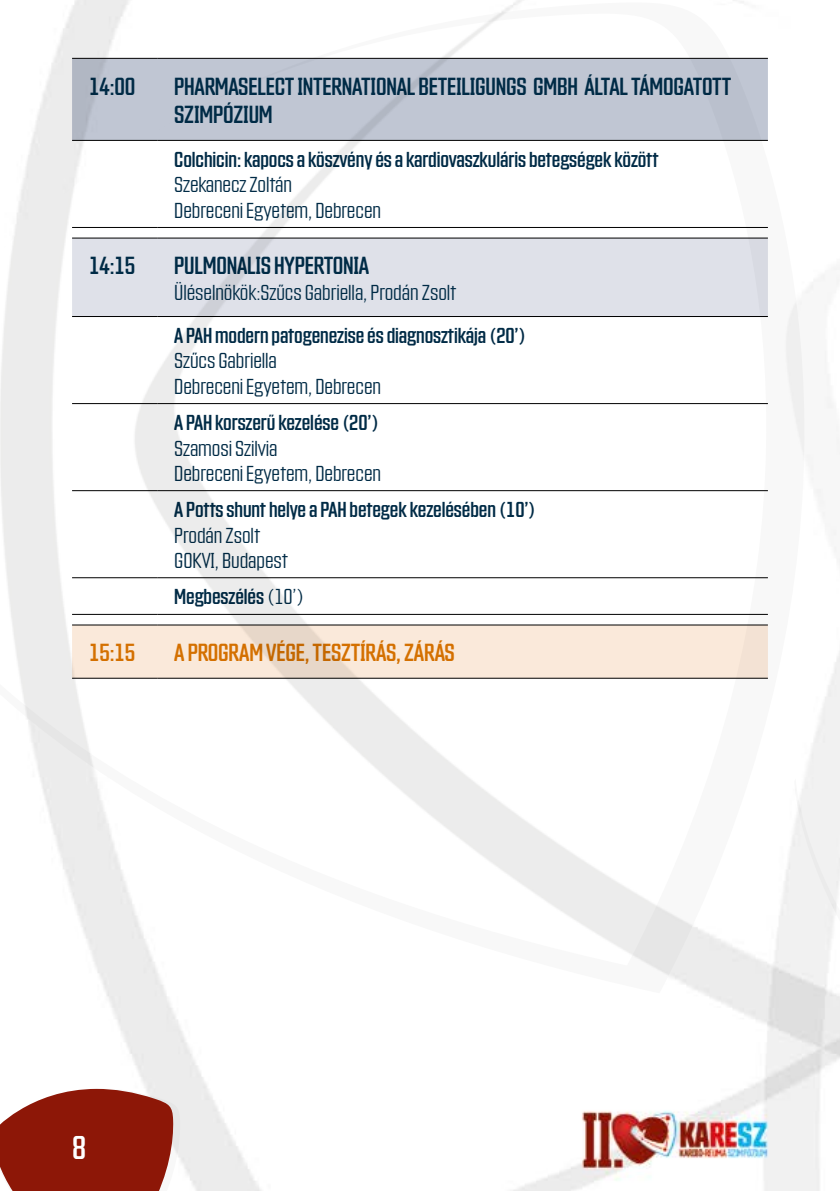
<style>
.page{position:relative;width:840px;height:1191px;background:#fff}
.page>*{position:absolute;margin:0;border:0;box-sizing:border-box;transform-origin:0 0}
.t1{font:32px "Countach";color:#fff}
.t2{font:24px/28.8px "Countach";letter-spacing:-.01em;color:#002b46}
.t3{font:24px "Countach";letter-spacing:-.01em;color:#d47000}
.t4{font:21px "Countach";letter-spacing:-.005em;color:#002b46}
.t5{font:300 21px/25.2px "Countach";letter-spacing:-.005em;color:#002b46}
.s1{font-weight:300}
</style>
<div class="page">
<img style="left:75px;top:0;width:765px;height:1191px">
<img style="left:794px;top:993px;width:45px;height:198px">
<img style="left:70px;top:2px;width:769px;height:991px">
<img style="left:0;top:14px;width:824px;height:951px">
<img style="left:174px;top:1088px;width:7px;height:103px">
<img style="left:0;top:1088px;width:174px;height:103px">
<img style="left:839px;top:0;width:1px;height:993px">
<img style="left:839px;top:11px;width:1px;height:954px">
<div style="left:72px;top:59px;width:695px;height:81px;background:#c0c6d3"></div>
<div style="left:72px;top:238px;width:695px;height:78px;background:#dfe1e9"></div>
<svg style="left:72px;top:625px;width:695px;height:52px;background:#f5e4d5"></svg>
<hr style="left:72px;top:58px;width:85px;height:1px;background:#000">
<hr style="left:157px;top:58px;width:610px;height:1px;background:#000">
<hr style="left:72px;top:140px;width:85px;height:1px;background:#000">
<hr style="left:157px;top:140px;width:610px;height:1px;background:#000">
<hr style="left:72px;top:227px;width:85px;height:1px;background:#000">
<hr style="left:157px;top:227px;width:610px;height:1px;background:#000">
<hr style="left:72px;top:237px;width:85px;height:1px;background:#000">
<hr style="left:157px;top:237px;width:610px;height:1px;background:#000">
<hr style="left:72px;top:316px;width:85px;height:1px;background:#000">
<hr style="left:157px;top:316px;width:610px;height:1px;background:#000">
<hr style="left:72px;top:403px;width:85px;height:1px;background:#000">
<hr style="left:157px;top:403px;width:610px;height:1px;background:#000">
<hr style="left:72px;top:490px;width:85px;height:1px;background:#000">
<hr style="left:157px;top:490px;width:610px;height:1px;background:#000">
<hr style="left:72px;top:577px;width:85px;height:1px;background:#000">
<hr style="left:157px;top:577px;width:610px;height:1px;background:#000">
<hr style="left:72px;top:614px;width:85px;height:1px;background:#000">
<hr style="left:157px;top:614px;width:610px;height:1px;background:#000">
<hr style="left:72px;top:624px;width:85px;height:1px;background:#000">
<hr style="left:157px;top:624px;width:610px;height:1px;background:#000">
<hr style="left:72px;top:677px;width:85px;height:1px;background:#000">
<hr style="left:157px;top:677px;width:610px;height:1px;background:#000">
<p class="t2" style="left:89px;top:70px;width:48px">14:00</p>
<p class="t2" style="left:174px;top:70px;width:558px">PHARMASELECT INTERNATIONAL BETEILIGUNGS GMBH ÁLTAL TÁMOGATOTT<br>SZIMPÓZIUM</p>
<p class="t4" style="left:174px;top:146px;width:485px">Colchicin: kapocs a köszvény és a kardiovaszkuláris betegségek között</p>
<p class="t5" style="left:174px;top:171px;width:208px">Szekanecz Zoltán<br>Debreceni Egyetem, Debrecen</p>
<p class="t2" style="left:89px;top:250px;width:48px">14:15</p>
<p class="t2" style="left:174px;top:250px;width:196px">PULMONALIS HYPERTONIA</p>
<p class="t5" style="left:174px;top:278px;width:283px">Üléselnökök:Szűcs Gabriella, Prodán Zsolt</p>
<p class="t4" style="left:174px;top:322px;width:353px">A PAH modern patogenezise és diagnosztikája (20’)</p>
<p class="t5" style="left:174px;top:347px;width:208px">Szűcs Gabriella<br>Debreceni Egyetem, Debrecen</p>
<p class="t4" style="left:174px;top:409px;width:206px">A PAH korszerű kezelése (20’)</p>
<p class="t5" style="left:174px;top:434px;width:208px">Szamosi Szilvia<br>Debreceni Egyetem, Debrecen</p>
<p class="t4" style="left:174px;top:496px;width:363px">A Potts shunt helye a PAH betegek kezelésében (10’)</p>
<p class="t5" style="left:174px;top:521px;width:115px">Prodán Zsolt<br>GOKVI, Budapest</p>
<p class="t4" style="left:174px;top:583px;width:131px">Megbeszélés <span class="s1">(10’)</span></p>
<p class="t3" style="left:89px;top:637px;width:48px">15:15</p>
<p class="t3" style="left:174px;top:637px;width:282px">A PROGRAM VÉGE, TESZTÍRÁS, ZÁRÁS</p>
<h1 class="t1" style="left:72px;top:1127px;width:16px">8</h1>
</div>
